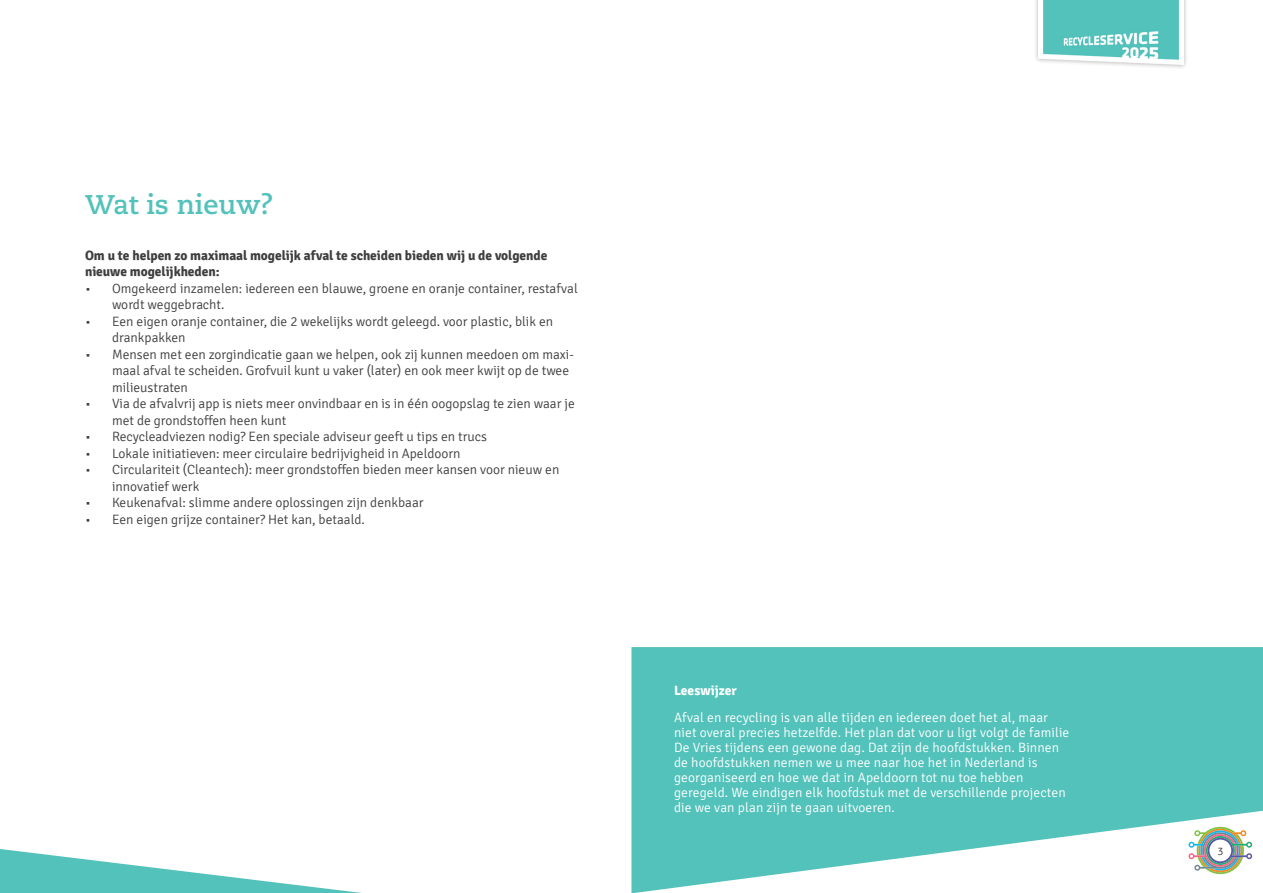
<style>
.page{position:relative;width:1263px;height:893px;background:#fff}
.page>*{position:absolute;margin:0;border:0;box-sizing:border-box;transform-origin:0 0}
.t1{font:700 27px "Caecilia";color:#53c2bb}
.t2{font:300 13.5px/16.5px "Signika";color:#3e3e3f}
.t3{font:300 13.5px/15px "Signika";letter-spacing:.01em;color:#fff}
.t4{font:700 13.5px/16.5px "Signika";letter-spacing:-.005em;color:#3e3e3f}
.t5{font:700 13.5px "Signika";color:#fff}
.t6{font:300 11.25px "Signika";color:#3e3e3f}
</style>
<div class="page">
<div style="left:1034px;top:0;width:154px;height:69px;background:#231f20;opacity:.35"></div>
<img style="left:1039px;top:0;width:144px;height:69px">
<svg style="left:0;top:849px;width:362px;height:44px"></svg>
<svg style="left:631px;top:647px;width:632px;height:246px;fill:#53c2bb"></svg>
<h1 class="t1" style="left:85px;top:189px;width:190px">Wat is nieuw?</h1>
<p class="t4" style="left:85px;top:247px;width:464px">Om u te helpen zo maximaal mogelijk afval te scheiden bieden wij u de volgende nieuwe mogelijkheden:</p>
<p class="t2" style="left:112px;top:280px;width:467px;text-indent:-27px">• Omgekeerd inzamelen: iedereen een blauwe, groene en oranje container, restafval wordt weggebracht.</p>
<p class="t2" style="left:112px;top:313px;width:443px;text-indent:-27px">• Een eigen oranje container, die 2 wekelijks wordt geleegd. voor plastic, blik en drankpakken</p>
<p class="t2" style="left:112px;top:346px;width:463px;text-indent:-27px">• Mensen met een zorgindicatie gaan we helpen, ook zij kunnen meedoen om maxi&shy;maal afval te scheiden. Grofvuil kunt u vaker (later) en ook meer kwijt op de twee milieustraten</p>
<p class="t2" style="left:112px;top:395px;width:464px;text-indent:-27px">• Via de afvalvrij app is niets meer onvindbaar en is in één oogopslag te zien waar je met de grondstoffen heen kunt</p>
<p class="t2" style="left:85px;top:428px;width:403px">• Recycleadviezen nodig? Een speciale adviseur geeft u tips en trucs</p>
<p class="t2" style="left:85px;top:445px;width:377px">• Lokale initiatieven: meer circulaire bedrijvigheid in Apeldoorn</p>
<p class="t2" style="left:112px;top:461px;width:449px;text-indent:-27px">• Circulariteit (Cleantech): meer grondstoffen bieden meer kansen voor nieuw en innovatief werk</p>
<p class="t2" style="left:85px;top:494px;width:340px">• Keukenafval: slimme andere oplossingen zijn denkbaar</p>
<p class="t2" style="left:85px;top:511px;width:281px">• Een eigen grijze container? Het kan, betaald.</p>
<p class="t5" style="left:674px;top:682px;width:64px">Leeswijzer</p>
<p class="t3" style="left:674px;top:710px;width:397px">Afval en recycling is van alle tijden en iedereen doet het al, maar niet overal precies hetzelfde. Het plan dat voor u ligt volgt de familie De Vries tijdens een gewone dag. Dat zijn de hoofdstukken. Binnen de hoofdstukken nemen we u mee naar hoe het in Nederland is georganiseerd en hoe we dat in Apeldoorn tot nu toe hebben geregeld. We eindigen elk hoofdstuk met de verschillende projecten die we van plan zijn te gaan uitvoeren.</p>
<p class="t6" style="left:1217px;top:845px;width:7px">3</p>
</div>
